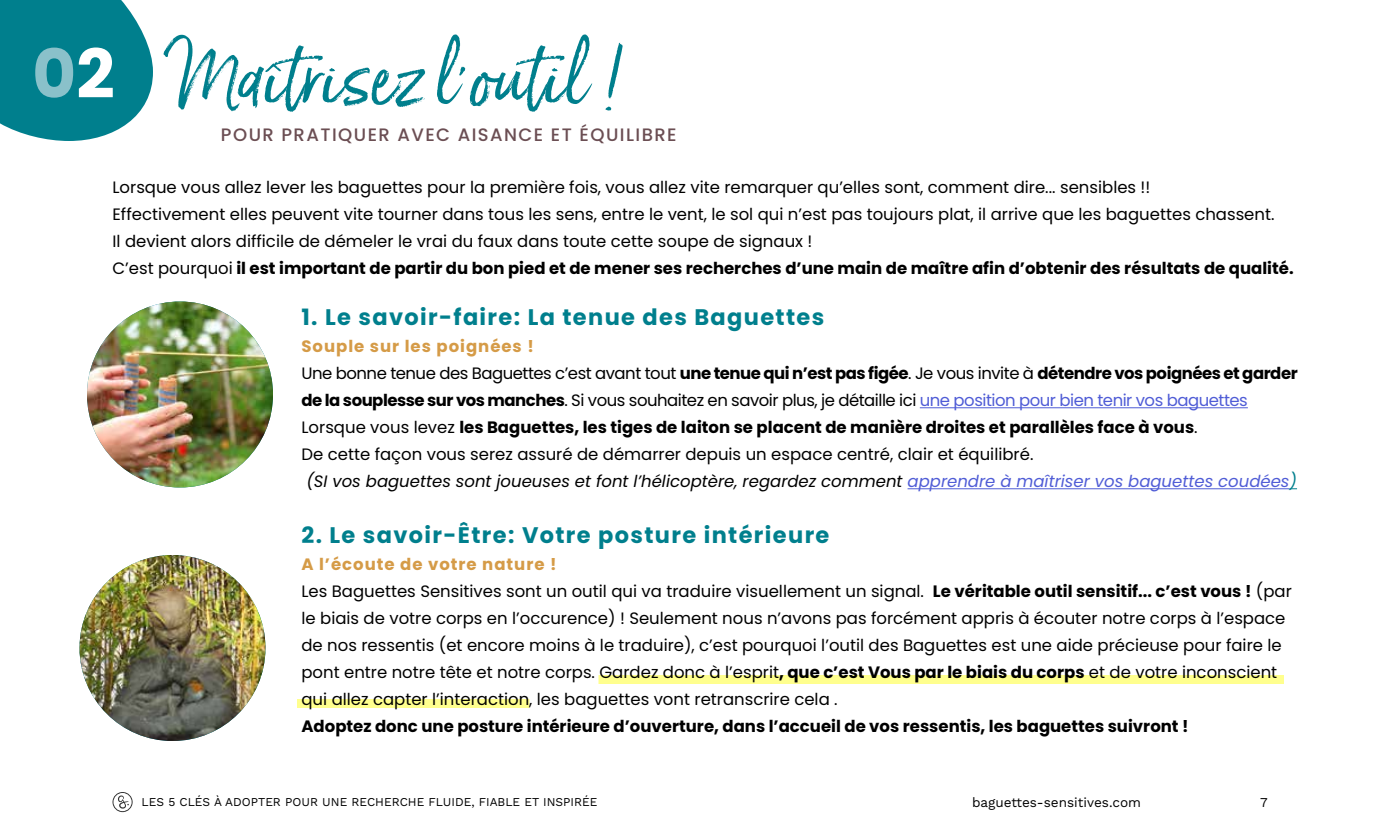
<style>
.page{position:relative;width:1380px;height:825px;background:#fff}
.page>*{position:absolute;margin:0;border:0;box-sizing:border-box;transform-origin:0 0}
.t1{font:75px "Born Ready";color:#007f8d}
.t2{font:700 67.5px "Poppins";color:#8ac1ca}
.t3{font:700 22.5px "Poppins";letter-spacing:.06em;color:#007f8d}
.t4{font:500 18px "Poppins";letter-spacing:.08em;color:#6b4e53}
.t5{font:16.5px/27px "Poppins";color:#000}
.t6{font:16.5px/27px "Poppins";letter-spacing:-.03em;color:#000}
.t7{font:700 16.5px "Poppins";color:#000}
.t8{font:13.5px "Work Sans";color:#000}
.t9{font:12px "Work Sans";color:#000}
.s1{color:#fff}
.s2{font-weight:700}
.s3{font-weight:700;color:#d59b47}
.s4{color:#4f5cd6}
.s5{font-style:italic}
.s6{font-style:italic;color:#4f5cd6}
.s7{font-style:italic;color:#007f8d}
</style>
<div class="page">
<div style="left:598px;top:675px;width:686px;height:9px;background:#ffff8e"></div>
<div style="left:297px;top:699px;width:233px;height:9px;background:#ffff8e"></div>
<svg style="left:0;top:0;width:153px;height:141px;background:#1b8c99"></svg>
<svg style="left:113px;top:792px;width:20px;height:20px"></svg>
<hr style="left:920px;top:407px;width:328px;height:1px;background:#4f5cd6">
<hr style="left:908px;top:488px;width:382px;height:1px;background:#4f5cd6">
<img style="left:87px;top:302px;width:186px;height:185px;border-radius:93px">
<img style="left:80px;top:555px;width:186px;height:186px;border-radius:93px">
<h2 class="t2" style="left:32px;top:35px;width:84px">0<span class="s1">2</span></h2>
<h1 class="t1" style="left:166px;top:32px;width:461px">Maîtrisez l'outil !</h1>
<p class="t4" style="left:221px;top:124px;width:457px">POUR PRATIQUER AVEC AISANCE ET ÉQUILIBRE</p>
<p class="t5" style="left:112px;top:174px;width:1183px">Lorsque vous allez lever les baguettes pour la première fois, vous allez vite remarquer qu’elles sont, comment dire... sensibles !!<br>Effectivement elles peuvent vite tourner dans tous les sens, entre le vent, le sol qui n’est pas toujours plat, il arrive que les baguettes chassent.<br>Il devient alors difficile de démeler le vrai du faux dans toute cette soupe de signaux !<br>C’est pourquoi <span class="s2">il est important de partir du bon pied et de mener ses recherches d’une main de maître afin d’obtenir des résultats de qualité.</span></p>
<h3 class="t3" style="left:302px;top:304px;width:524px">1. Le savoir-faire: La tenue des Baguettes</h3>
<p class="t6" style="left:302px;top:333px;width:998px"><span class="s3">Souple sur les poignées !<br></span>Une bonne tenue des Baguettes c’est avant tout <span class="s2">une tenue qui n’est pas figée</span>. Je vous invite à <span class="s2">détendre vos poignées et garder de la souplesse sur vos manches</span>. Si vous souhaitez en savoir plus, je détaille ici <span class="s4">une position pour bien tenir vos baguettes </span>Lorsque vous levez <span class="s2">les Baguettes, les tiges de laiton se placent de manière droites et parallèles face à vous</span>.<br>De cette façon vous serez assuré de démarrer depuis un espace centré, clair et équilibré.<br><span class="s5">(SI vos baguettes sont joueuses et font l’hélicoptère, regardez comment</span> <span class="s6">apprendre à maîtriser vos baguettes coudées</span><span class="s7">)</span></p>
<h3 class="t3" style="left:302px;top:522px;width:530px">2. Le savoir-Être: Votre posture intérieure</h3>
<p class="t5" style="left:302px;top:550px;width:992px"><span class="s3">A l’écoute de votre nature !<br></span>Les Baguettes Sensitives sont un outil qui va traduire visuellement un signal. <span class="s2">Le véritable outil sensitif... c’est vous !</span> (par le biais de votre corps en l’occurence) ! Seulement nous n’avons pas forcément appris à écouter notre corps à l’espace de nos ressentis (et encore moins à le traduire), c’est pourquoi l’outil des Baguettes est une aide précieuse pour faire le pont entre notre tête et notre corps. Gardez donc à l’esprit<span class="s2">, que c’est Vous par le biais du corps</span> et de votre inconscient qui allez capter l’interaction, les baguettes vont retranscrire cela .</p>
<p class="t7" style="left:302px;top:716px;width:889px">Adoptez donc une posture intérieure d’ouverture, dans l’accueil de vos ressentis, les baguettes suivront !</p>
<p class="t9" style="left:142px;top:795px;width:457px">LES 5 CLÉS À ADOPTER POUR UNE RECHERCHE FLUIDE, FIABLE ET INSPIRÉE</p>
<p class="t8" style="left:972px;top:794px;width:171px">baguettes-sensitives.com</p>
<p class="t8" style="left:1260px;top:794px;width:9px">7</p>
</div>
